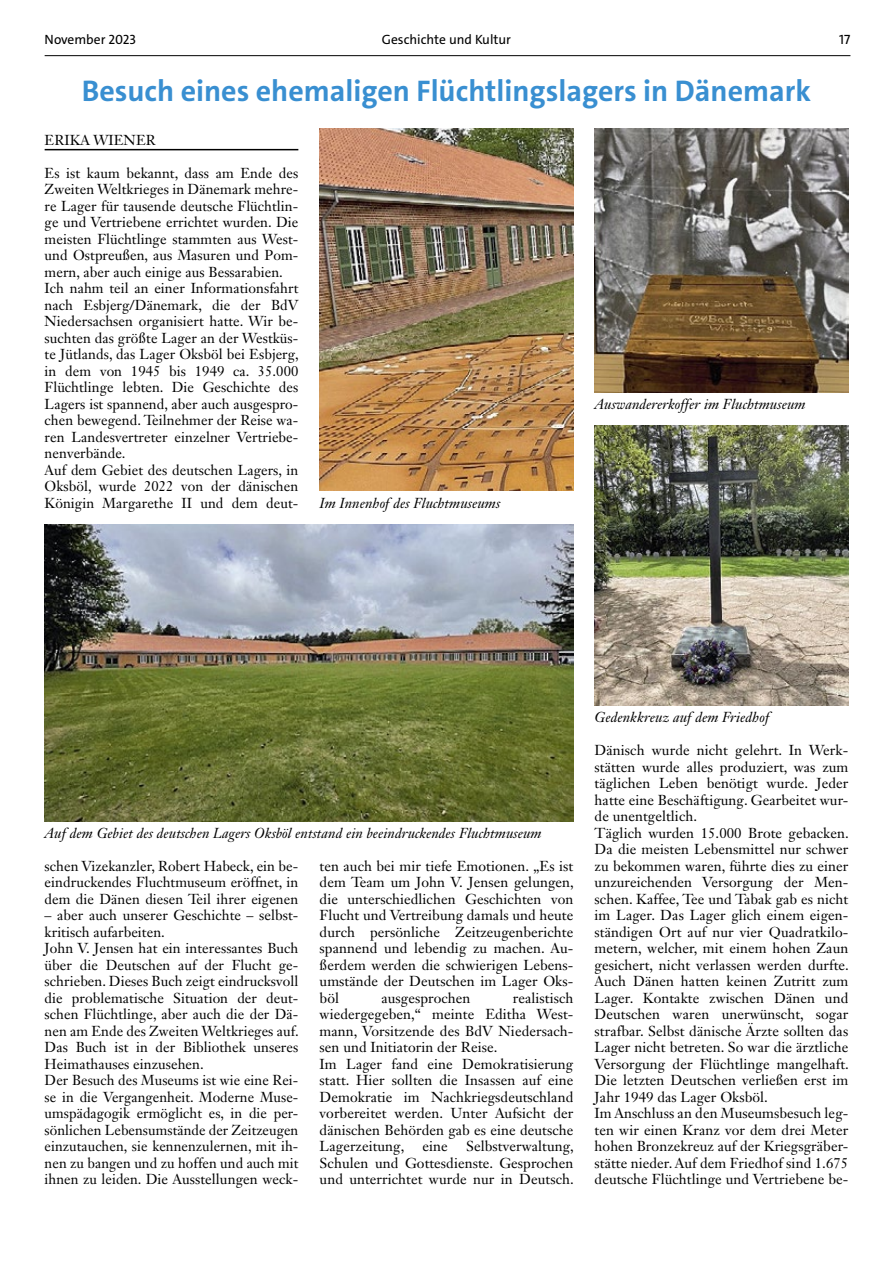
<style>
.page{position:relative;width:893px;height:1263px;background:#fff}
.page>*{position:absolute;margin:0;border:0;box-sizing:border-box;transform-origin:0 0}
.t1{font:700 30px "The Sans";color:#398fd1}
.t2{font:14.25px/16.5px "Janson Text LT Std";letter-spacing:.005em;color:#000}
.t3{font:italic 14.25px "Janson Text LT Std";letter-spacing:.005em;color:#000}
.t4{font:13.5px "The Sans";color:#000}
</style>
<div class="page">
<hr style="left:45px;top:55px;width:805px;height:1px;background:#000">
<hr style="left:45px;top:149px;width:253px;height:1px;background:#000">
<img style="left:320px;top:128px;width:253px;height:362px">
<img style="left:45px;top:524px;width:528px;height:297px">
<img style="left:595px;top:128px;width:253px;height:264px">
<img style="left:595px;top:425px;width:253px;height:281px">
<p class="t4" style="left:45px;top:31px;width:93px">November 2023</p>
<p class="t4" style="left:382px;top:31px;width:131px">Geschichte und Kultur</p>
<p class="t4" style="left:839px;top:31px;width:13px">17</p>
<h1 class="t1" style="left:82px;top:71px;width:731px">Besuch eines ehemaligen Flüchtlingslagers in Dänemark</h1>
<p class="t2" style="left:45px;top:131px;width:113px">ERIKA WIENER</p>
<p class="t2" style="left:45px;top:164px;width:256px">Es ist kaum bekannt, dass am Ende des Zweiten Weltkrieges in Dänemark mehre&shy;re Lager für tausende deutsche Flüchtlin&shy;ge und Vertriebene errichtet wurden. Die meisten Flüchtlinge stammten aus West&shy;und Ostpreußen, aus Masuren und Pom&shy;mern, aber auch einige aus Bessarabien.<br>Ich nahm teil an einer Informationsfahrt nach Esbjerg/Dänemark, die der BdV Niedersachsen organisiert hatte. Wir be&shy;suchten das größte Lager an der Westküs&shy;te Jütlands, das Lager Oksböl bei Esbjerg, in dem von 1945 bis 1949 ca. 35.000<br>Flüchtlinge lebten. Die Geschichte des Lagers ist spannend, aber auch ausgespro&shy;chen bewegend. Teilnehmer der Reise wa&shy;ren Landesvertreter einzelner Vertriebe&shy;nenverbände.<br>Auf dem Gebiet des deutschen Lagers, in Oksböl, wurde 2022 von der dänischen Königin Margarethe II und dem deut-</p>
<p class="t3" style="left:595px;top:395px;width:212px">Auswandererkoffer im Fluchtmuseum</p>
<p class="t3" style="left:320px;top:494px;width:182px">Im Innenhof des Fluchtmuseums</p>
<p class="t3" style="left:45px;top:824px;width:498px">Auf dem Gebiet des deutschen Lagers Oksböl entstand ein beeindruckendes Fluchtmuseum</p>
<p class="t2" style="left:45px;top:857px;width:255px;text-align:justify">schen Vizekanzler, Robert Habeck, ein be&shy;eindruckendes Fluchtmuseum eröffnet, in dem die Dänen diesen Teil ihrer eigenen</p>
<p class="t2" style="left:45px;top:907px;width:256px">– aber auch unserer Geschichte – selbst&shy;kritisch aufarbeiten.<br>John V. Jensen hat ein interessantes Buch über die Deutschen auf der Flucht ge&shy;schrieben. Dieses Buch zeigt eindrucksvoll die problematische Situation der deut&shy;schen Flüchtlinge, aber auch die der Dä&shy;nen am Ende des Zweiten Weltkrieges auf.<br>Das Buch ist in der Bibliothek unseres Heimathauses einzusehen.<br>Der Besuch des Museums ist wie eine Rei&shy;se in die Vergangenheit. Moderne Muse&shy;umspädagogik ermöglicht es, in die per&shy;sönlichen Lebensumstände der Zeitzeugen einzutauchen, sie kennenzulernen, mit ih&shy;nen zu bangen und zu hoffen und auch mit ihnen zu leiden. Die Ausstellungen weck-</p>
<p class="t2" style="left:320px;top:857px;width:256px;text-align:justify">ten auch bei mir tiefe Emotionen. „Es ist dem Team um John V. Jensen gelungen, die unterschiedlichen Geschichten von Flucht und Vertreibung damals und heute durch persönliche Zeitzeugenberichte spannend und lebendig zu machen. Au&shy;ßerdem werden die schwierigen Lebens&shy;umstände der Deutschen im Lager Oks&shy;böl</p>
<p class="t2" style="left:320px;top:989px;width:255px;text-indent:193px">realistisch wiedergegeben,“ meinte Editha West&shy;mann, Vorsitzende des BdV Niedersach&shy;sen und Initiatorin der Reise.<br>Im Lager fand eine Demokratisierung statt. Hier sollten die Insassen auf eine Demokratie im Nachkriegsdeutschland vorbereitet werden. Unter Aufsicht der dänischen Behörden gab es eine deutsche Lagerzeitung,</p>
<p class="t2" style="left:381px;top:989px;width:90px">ausgesprochen</p>
<p class="t2" style="left:320px;top:1138px;width:256px;text-align:justify;text-indent:146px">Selbstverwaltung, Schulen und Gottesdienste. Gesprochen und unterrichtet wurde nur in Deutsch.</p>
<p class="t2" style="left:422px;top:1138px;width:27px">eine</p>
<p class="t3" style="left:595px;top:708px;width:176px">Gedenkkreuz auf dem Friedhof</p>
<p class="t2" style="left:595px;top:742px;width:256px">Dänisch wurde nicht gelehrt. In Werk&shy;stätten wurde alles produziert, was zum täglichen Leben benötigt wurde. Jeder hatte eine Beschäftigung. Gearbeitet wur&shy;de unentgeltlich.<br>Täglich wurden 15.000 Brote gebacken.<br>Da die meisten Lebensmittel nur schwer zu bekommen waren, führte dies zu einer unzureichenden Versorgung der Men&shy;schen. Kaffee, Tee und Tabak gab es nicht im Lager. Das Lager glich einem eigen&shy;ständigen Ort auf nur vier Quadratkilo&shy;metern, welcher, mit einem hohen Zaun gesichert, nicht verlassen werden durfte.<br>Auch Dänen hatten keinen Zutritt zum Lager. Kontakte zwischen Dänen und Deutschen waren unerwünscht, sogar strafbar. Selbst dänische Ärzte sollten das Lager nicht betreten. So war die ärztliche Versorgung der Flüchtlinge mangelhaft.<br>Die letzten Deutschen verließen erst im Jahr 1949 das Lager Oksböl.<br>Im Anschluss an den Museumsbesuch leg&shy;ten wir einen Kranz vor dem drei Meter hohen Bronzekreuz auf der Kriegsgräber&shy;stätte nieder. Auf dem Friedhof sind 1.675 deutsche Flüchtlinge und Vertriebene be-</p>
</div>
